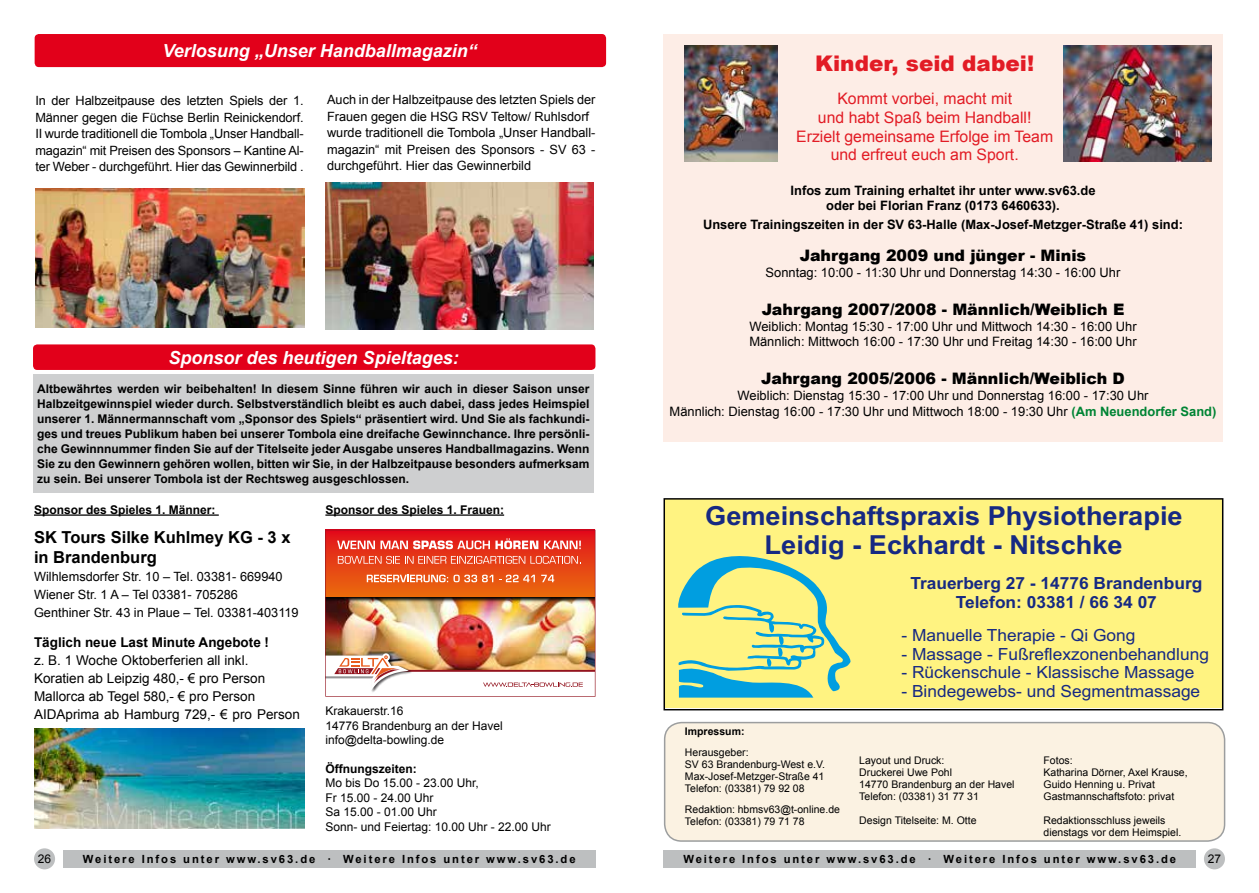
<style>
.page{position:relative;width:1259px;height:893px;background:#fff}
.page>*{position:absolute;margin:0;border:0;box-sizing:border-box;transform-origin:0 0}
.t1{font:700 26.25px "Arial";color:#162983;scale:1.04 1}
.t2{font:900 21.6px "Arial";color:#e21c25}
.t3{font:italic 700 18px "Arial";color:#fff}
.t4{font:16.8px "Arial";color:#162983;scale:1.04 1}
.t5{font:700 16.8px/18.8px "Arial";color:#162983;text-align:center;scale:1.04 1}
.t6{font:700 16.5px/19.8px "Arial";color:#000}
.t7{font:900 15.75px "Arial";color:#000}
.t8{font:15.75px/18.8px "Arial";color:#e21c25;text-align:center}
.t9{font:13.5px/18px "Arial";color:#000}
.t10{font:700 13.5px "Arial";color:#000}
.t11{font:12.9px/15.5px "Arial";color:#000}
.t12{font:700 12.9px/15.5px "Arial";color:#000;text-align:center}
.t13{font:12.75px/16.5px "Arial";color:#000}
.t14{font:700 12px/15px "Arial";color:#000;text-align:justify}
.t15{font:12px/14.4px "Arial";color:#000}
.t16{font:700 11.25px "Arial";letter-spacing:.17em;color:#000}
.t17{font:10.5px/12px "Arial";color:#000}
.t18{font:700 10.5px "Arial";color:#000}
.s1{font-weight:700;color:#008434}
</style>
<div class="page">
<div style="left:63px;top:850px;width:532px;height:17px;background:#bdbfc0"></div>
<div style="left:663px;top:850px;width:533px;height:17px;background:#bdbfc0"></div>
<div style="left:34px;top:848px;width:21px;height:21px;background:#bdbfc0;border-radius:50%"></div>
<div style="left:1204px;top:848px;width:21px;height:21px;background:#bdbfc0;border-radius:50%"></div>
<div style="left:663px;top:34px;width:559px;height:407px;background:#fdede6"></div>
<img style="left:684px;top:46px;width:93px;height:116px">
<img style="left:1063px;top:46px;width:148px;height:116px">
<img style="left:36px;top:189px;width:268px;height:138px">
<div style="left:35px;top:34px;width:571px;height:33px;background:#e2001a;border-radius:4px"></div>
<div style="left:664px;top:723px;width:560px;height:118px;background:#fbf2e2;border-radius:17px"></div>
<div style="left:664px;top:722px;width:561px;height:120px;border:2px solid #9c9e9f;border-radius:17px"></div>
<div style="left:665px;top:500px;width:556px;height:208px;background:#fff381"></div>
<svg style="left:678px;top:556px;width:173px;height:142px"></svg>
<div style="left:663px;top:498px;width:560px;height:212px;border:1px solid #000"></div>
<img style="left:325px;top:182px;width:269px;height:147px">
<hr style="left:325px;top:514px;width:179px;height:2px;background:#000">
<img style="left:325px;top:530px;width:270px;height:167px">
<svg style="left:337px;top:538px;width:201px;height:11px"></svg>
<svg style="left:544px;top:541px;width:37px;height:8px"></svg>
<svg style="left:338px;top:556px;width:243px;height:8px;background:#ec745a"></svg>
<div style="left:33px;top:344px;width:562px;height:26px;background:#e2001a;border-radius:4px"></div>
<div style="left:33px;top:375px;width:561px;height:118px;background:#cecfd0"></div>
<hr style="left:34px;top:514px;width:185px;height:2px;background:#000">
<img style="left:34px;top:728px;width:270px;height:100px">
<h3 class="t3" style="left:162px;top:39px;width:316px">Verlosung „Unser Handballmagazin“</h3>
<p class="t13" style="left:35px;top:93px;width:270px;text-align:justify">In der Halbzeitpause des letzten Spiels der 1.<br>Männer gegen die Füchse Berlin Reinickendorf.<br>II wurde traditionell die Tombola „Unser Handball&shy;magazin“ mit Preisen des Sponsors – Kantine Al&shy;ter Weber - durchgeführt. Hier das Gewinnerbild .</p>
<p class="t13" style="left:327px;top:91px;width:270px">Auch in der Halbzeitpause des letzten Spiels der Frauen gegen die HSG RSV Teltow/ Ruhlsdorf wurde traditionell die Tombola „Unser Handball&shy;magazin“ mit Preisen des Sponsors - SV 63 - durchgeführt. Hier das Gewinnerbild</p>
<h3 class="t3" style="left:168px;top:345px;width:292px">Sponsor des heutigen Spieltages:</h3>
<p class="t14" style="left:37px;top:382px;width:554px">Altbewährtes werden wir beibehalten! In diesem Sinne führen wir auch in dieser Saison unser Halbzeitgewinnspiel wieder durch. Selbstverständlich bleibt es auch dabei, dass jedes Heimspiel unserer 1. Männermannschaft vom „Sponsor des Spiels“ präsentiert wird. Und Sie als fachkundi&shy;ges und treues Publikum haben bei unserer Tombola eine dreifache Gewinnchance. Ihre persönli&shy;che Gewinnnummer finden Sie auf der Titelseite jeder Ausgabe unseres Handballmagazins. Wenn Sie zu den Gewinnern gehören wollen, bitten wir Sie, in der Halbzeitpause besonders aufmerksam zu sein. Bei unserer Tombola ist der Rechtsweg ausgeschlossen.</p>
<p class="t14" style="left:34px;top:502px;width:183px">Sponsor des Spieles 1. Männer:</p>
<h3 class="t6" style="left:34px;top:527px;width:258px">SK Tours Silke Kuhlmey KG - 3 x in Brandenburg</h3>
<p class="t13" style="left:34px;top:567px;width:266px;line-height:18px">Wilhlemsdorfer Str. 10 – Tel. 03381- 669940<br>Wiener Str. 1 A – Tel 03381- 705286<br>Genthiner Str. 43 in Plaue – Tel. 03381-403119</p>
<p class="t10" style="left:34px;top:633px;width:237px">Täglich neue Last Minute Angebote !</p>
<p class="t9" style="left:34px;top:651px;width:267px">z. B. 1 Woche Oktoberferien all inkl.<br>Koratien ab Leipzig 480,- € pro Person Mallorca ab Tegel 580,- € pro Person AIDAprima ab Hamburg 729,- € pro Person</p>
<p class="t14" style="left:325px;top:502px;width:180px">Sponsor des Spieles 1. Frauen:</p>
<p class="t15" style="left:325px;top:704px;width:179px">Krakauerstr.16<br>14776 Brandenburg an der Havel info@delta-bowling.de</p>
<p class="t14" style="left:325px;top:762px;width:93px">Öffnungszeiten:</p>
<p class="t15" style="left:325px;top:776px;width:227px">Mo bis Do 15.00 - 23.00 Uhr,<br>Fr 15.00 - 24.00 Uhr<br>Sa 15.00 - 01.00 Uhr<br>Sonn- und Feiertag: 10.00 Uhr - 22.00 Uhr</p>
<h2 class="t2" style="left:815px;top:48px;width:220px">Kinder, seid dabei!</h2>
<h3 class="t8" style="left:796px;top:90px;width:258px">Kommt vorbei, macht mit<br>und habt Spaß beim Handball!<br>Erzielt gemeinsame Erfolge im Team und erfreut euch am Sport.</h3>
<p class="t12" style="left:790px;top:183px;width:306px">Infos zum Training erhaltet ihr unter www.sv63.de oder bei Florian Franz (0173 6460633).</p>
<p class="t12" style="left:703px;top:218px;width:481px">Unsere Trainingszeiten in der SV 63-Halle (Max-Josef-Metzger-Straße 41) sind:</p>
<h3 class="t7" style="left:800px;top:244px;width:288px">Jahrgang 2009 und jünger - Minis</h3>
<p class="t11" style="left:765px;top:265px;width:356px">Sonntag: 10:00 - 11:30 Uhr und Donnerstag 14:30 - 16:00 Uhr</p>
<h3 class="t7" style="left:761px;top:298px;width:364px">Jahrgang 2007/2008 - Männlich/Weiblich E</h3>
<p class="t11" style="left:749px;top:319px;width:389px">Weiblich: Montag 15:30 - 17:00 Uhr und Mittwoch 14:30 - 16:00 Uhr<br>Männlich: Mittwoch 16:00 - 17:30 Uhr und Freitag 14:30 - 16:00 Uhr</p>
<h3 class="t7" style="left:761px;top:367px;width:365px">Jahrgang 2005/2006 - Männlich/Weiblich D</h3>
<p class="t11" style="left:669px;top:388px;width:548px;text-align:center">Weiblich: Dienstag 15:30 - 17:00 Uhr und Donnerstag 16:00 - 17:30 Uhr<br>Männlich: Dienstag 16:00 - 17:30 Uhr und Mittwoch 18:00 - 19:30 Uhr <span class="s1">(Am Neuendorfer Sand)</span></p>
<h1 class="t1" style="left:705px;top:498px;width:461px">Gemeinschaftspraxis Physiotherapie</h1>
<h1 class="t1" style="left:764px;top:527px;width:346px">Leidig - Eckhardt - Nitschke</h1>
<h3 class="t5" style="left:910px;top:574px;width:282px">Trauerberg 27 - 14776 Brandenburg<br>Telefon: 03381 / 66 34 07</h3>
<p class="t18" style="left:685px;top:724px;width:61px">Impressum:</p>
<p class="t17" style="left:685px;top:746px;width:142px">Herausgeber:<br>SV 63 Brandenburg-West e.V.<br>Max-Josef-Metzger-Straße 41<br>Telefon: (03381) 79 92 08</p>
<p class="t17" style="left:685px;top:803px;width:157px">Redaktion: hbmsv63@t-online.de<br>Telefon: (03381) 79 71 78</p>
<h3 class="t4" style="left:901px;top:624px;width:226px">- Manuelle Therapie - Qi Gong</h3>
<h3 class="t4" style="left:901px;top:643px;width:297px">- Massage - Fußreflexzonenbehandlung</h3>
<h3 class="t4" style="left:901px;top:661px;width:283px">- Rückenschule - Klassische Massage</h3>
<h3 class="t4" style="left:901px;top:680px;width:289px">- Bindegewebs- und Segmentmassage</h3>
<p class="t17" style="left:859px;top:755px;width:157px">Layout und Druck:<br>Druckerei Uwe Pohl<br>14770 Brandenburg an der Havel<br>Telefon: (03381) 31 77 31</p>
<p class="t17" style="left:859px;top:815px;width:119px">Design Titelseite: M. Otte</p>
<p class="t17" style="left:1043px;top:755px;width:146px">Fotos:<br>Katharina Dörner, Axel Krause,<br>Guido Henning u. Privat<br>Gastmannschaftsfoto: privat</p>
<p class="t17" style="left:1043px;top:815px;width:139px">Redaktionsschluss jeweils dienstags vor dem Heimspiel.</p>
<p class="t15" style="left:38px;top:851px;width:15px">26</p>
<p class="t16" style="left:83px;top:851px;width:494px">Weitere Infos unter www.sv63.de · Weitere Infos unter www.sv63.de</p>
<p class="t16" style="left:683px;top:851px;width:494px">Weitere Infos unter www.sv63.de · Weitere Infos unter www.sv63.de</p>
<p class="t15" style="left:1207px;top:851px;width:15px">27</p>
</div>
